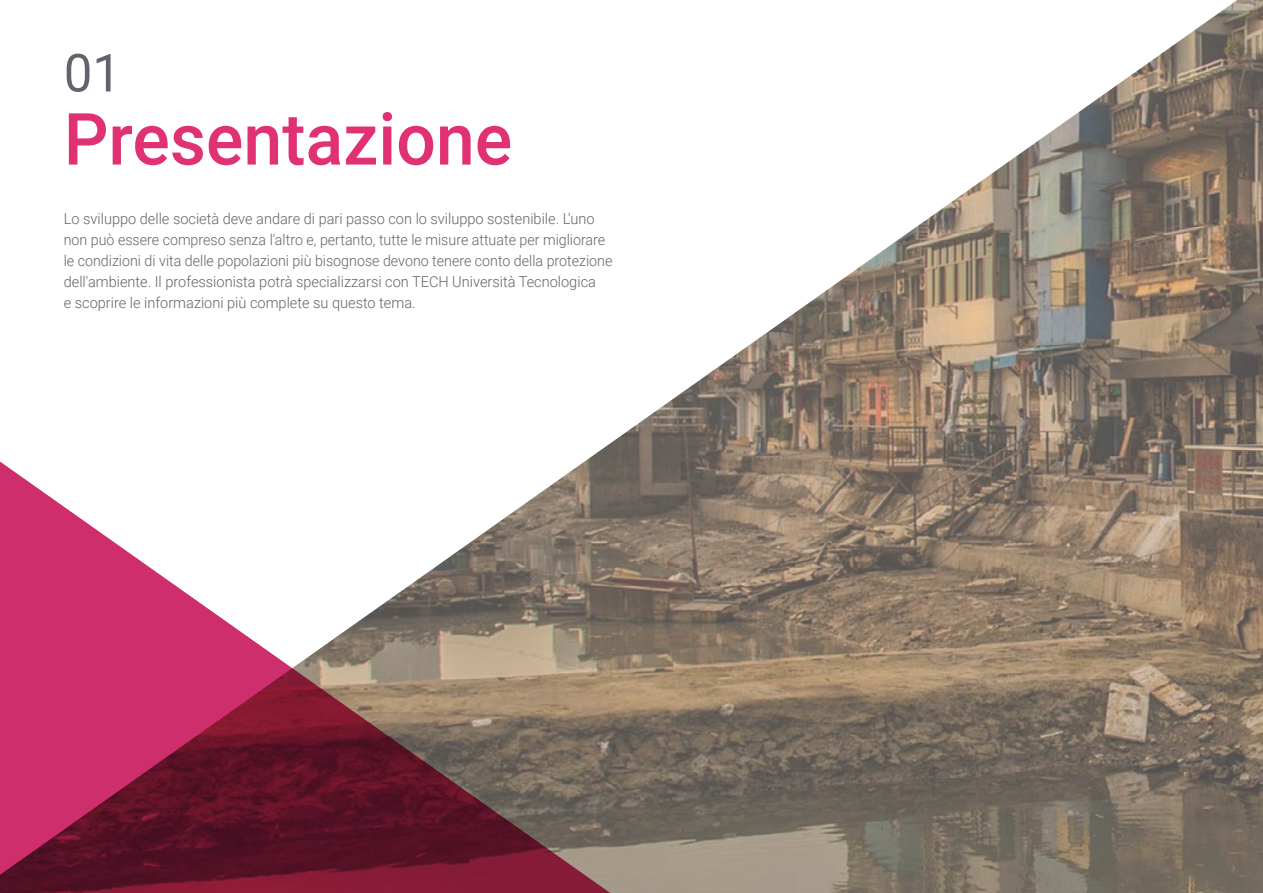
<style>
.page{position:relative;width:1263px;height:893px;background:#fff}
.page>*{position:absolute;margin:0;border:0;box-sizing:border-box;transform-origin:0 0}
.t1{font:500 72px "Roboto";color:#df3174}
.t2{font:52.5px "Roboto";color:#61646a}
.t3{font:300 15px/21px "Roboto";color:#61646a}
</style>
<div class="page">
<img style="left:606px;top:0;width:657px;height:893px">
<svg style="left:0;top:446px;width:640px;height:447px"></svg>
<h2 class="t2" style="left:64px;top:36px;width:59px">01</h2>
<h1 class="t1" style="left:64px;top:89px;width:450px">Presentazione</h1>
<p class="t3" style="left:64px;top:207px;width:550px">Lo sviluppo delle società deve andare di pari passo con lo sviluppo sostenibile. L'uno non può essere compreso senza l'altro e, pertanto, tutte le misure attuate per migliorare le condizioni di vita delle popolazioni più bisognose devono tenere conto della protezione dell'ambiente. Il professionista potrà specializzarsi con TECH Università Tecnologica<br>e scoprire le informazioni più complete su questo tema.</p>
</div>
